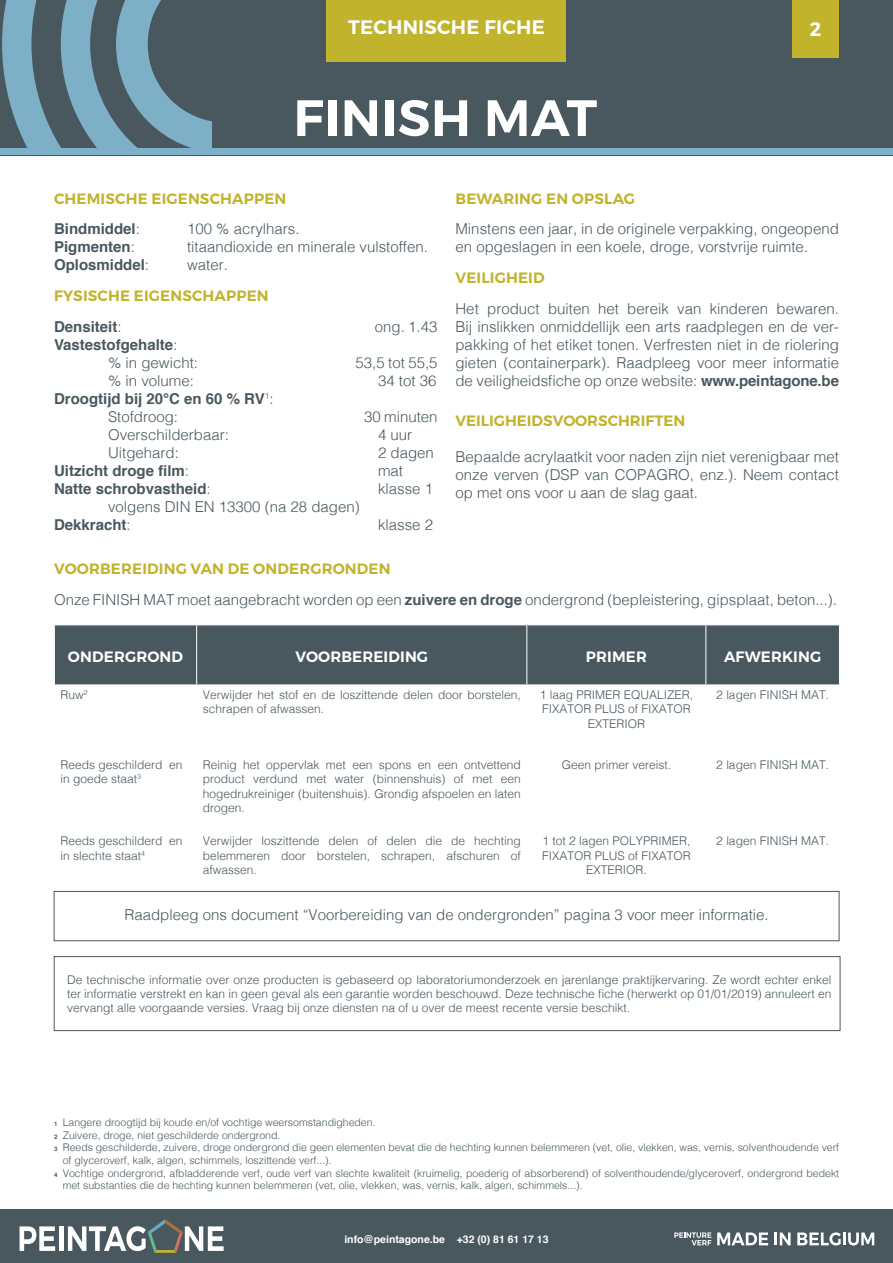
<style>
.page{position:relative;width:893px;height:1263px;background:#fff}
.page>*{position:absolute;margin:0;border:0;box-sizing:border-box;transform-origin:0 0}
.Titre_produit{font:600 51px "Montserrat";letter-spacing:.01em;color:#fff}
.Titre_Pages{font:600 19.5px "Montserrat";letter-spacing:.01em;color:#fff}
.Sous_titre-Jaune{font:600 19.5px "Montserrat";color:#fff}
.texte{font:300 15px/18px "Helvetica";color:#49585f;text-align:justify}
.texte-2{font:700 15px "Helvetica";color:#49585f}
.Sous_titre-Jaune-2{font:600 15px "Montserrat";letter-spacing:.01em;color:#c1b32b}
.titre_tableau{font:600 15px "Montserrat";letter-spacing:.01em;color:#fff}
.texte-3{font:600 15px "Montserrat";color:#c1b32b}
.texte_tableau{font:300 12px/14.4px "Helvetica";color:#49585f}
.t1{font:300 10.5px/12.6px "Helvetica";color:#49585f}
.t2{font:700 10.5px "Helvetica";color:#fff}
.s1{font-weight:300}
.s2{font-weight:700}
.s3{font-weight:700;font-size:6.15px}
</style>
<div class="page">
<div style="left:0;top:1210px;width:893px;height:53px;background:#49585f"></div>
<svg style="left:20px;top:1226px;width:35px;height:25px"></svg>
<hr style="left:59px;top:1226px;width:4px;height:25px;background:#fff">
<svg style="left:68px;top:1219px;width:156px;height:34px"></svg>
<svg style="left:717px;top:1232px;width:51px;height:13px"></svg>
<svg style="left:774px;top:1232px;width:17px;height:13px"></svg>
<svg style="left:797px;top:1232px;width:77px;height:13px"></svg>
<svg style="left:674px;top:1232px;width:37px;height:13px"></svg>
<div style="left:0;top:0;width:893px;height:155px;background:#49585f"></div>
<div style="left:327px;top:0;width:239px;height:62px;background:#c1b32b"></div>
<div style="left:792px;top:0;width:47px;height:57px;background:#c1b32b"></div>
<div style="left:55px;top:625px;width:784px;height:59px;background:#49585f"></div>
<hr style="left:705px;top:625px;width:1px;height:59px;background:#fff">
<hr style="left:196px;top:625px;width:1px;height:59px;background:#fff">
<hr style="left:526px;top:625px;width:1px;height:59px;background:#fff">
<div style="left:54px;top:891px;width:785px;height:50px;border:1px solid #49585f"></div>
<div style="left:54px;top:956px;width:786px;height:75px;border:1px solid #49585f"></div>
<div style="left:0;top:148px;width:893px;height:7px;background:#7db1c9"></div>
<svg style="left:2px;top:0;width:209px;height:148px"></svg>
<p class="Titre_Pages" style="left:348px;top:15px;width:198px">TECHNISCHE FICHE</p>
<p class="Sous_titre-Jaune" style="left:810px;top:17px;width:13px">2</p>
<p class="Titre_produit" style="left:293px;top:86px;width:305px">FINISH MAT</p>
<p class="Sous_titre-Jaune-2" style="left:54px;top:189px;width:234px">CHEMISCHE EIGENSCHAPPEN</p>
<p class="texte-2" style="left:54px;top:217px;width:87px">Bindmiddel<span class="s1">:</span></p>
<p class="texte" style="left:187px;top:219px;width:114px">100 % acrylhars.</p>
<p class="texte-2" style="left:54px;top:235px;width:82px">Pigmenten<span class="s1">:</span></p>
<p class="texte" style="left:187px;top:237px;width:242px">titaandioxide en minerale vulstoffen.</p>
<p class="texte-2" style="left:54px;top:253px;width:97px">Oplosmiddel<span class="s1">:</span></p>
<p class="texte" style="left:187px;top:255px;width:42px">water.</p>
<p class="Sous_titre-Jaune-2" style="left:54px;top:286px;width:216px">FYSISCHE EIGENSCHAPPEN</p>
<p class="texte-2" style="left:54px;top:314px;width:69px">Densiteit<span class="s1">:</span></p>
<p class="texte" style="left:375px;top:316px;width:64px">ong. 1.43</p>
<p class="texte-2" style="left:54px;top:332px;width:125px">Vastestofgehalte<span class="s1">:</span></p>
<p class="texte" style="left:108px;top:352px;width:92px">% in gewicht:</p>
<p class="texte" style="left:355px;top:352px;width:84px">53,5 tot 55,5</p>
<p class="texte" style="left:108px;top:370px;width:87px">% in volume:</p>
<p class="texte" style="left:378px;top:370px;width:60px">34 tot 36</p>
<p class="texte-2" style="left:54px;top:386px;width:221px">Droogtijd bij 20°C en 60 % RV<sup>1</sup><span class="s1">:</span></p>
<p class="texte" style="left:108px;top:406px;width:72px">Stofdroog:</p>
<p class="texte" style="left:364px;top:406px;width:75px">30 minuten</p>
<p class="texte" style="left:108px;top:424px;width:122px">Overschilderbaar:</p>
<p class="texte" style="left:378px;top:424px;width:36px">4 uur</p>
<p class="texte" style="left:108px;top:442px;width:72px">Uitgehard:</p>
<p class="texte" style="left:378px;top:442px;width:57px">2 dagen</p>
<p class="texte-2" style="left:54px;top:458px;width:137px">Uitzicht droge film<span class="s1">:</span></p>
<p class="texte" style="left:378px;top:460px;width:27px">mat</p>
<p class="texte-2" style="left:54px;top:476px;width:158px">Natte schrobvastheid<span class="s1">:</span></p>
<p class="texte" style="left:378px;top:478px;width:57px">klasse 1</p>
<p class="texte" style="left:108px;top:496px;width:253px">volgens DIN EN 13300 (na 28 dagen)</p>
<p class="texte-2" style="left:54px;top:512px;width:78px">Dekkracht<span class="s1">:</span></p>
<p class="texte" style="left:378px;top:514px;width:57px">klasse 2</p>
<p class="Sous_titre-Jaune-2" style="left:456px;top:189px;width:181px">BEWARING EN OPSLAG</p>
<p class="texte" style="left:455px;top:219px;width:385px">Minstens een jaar, in de originele verpakking, ongeopend en opgeslagen in een koele, droge, vorstvrije ruimte.</p>
<p class="Sous_titre-Jaune-2" style="left:456px;top:268px;width:91px">VEILIGHEID</p>
<p class="texte" style="left:455px;top:298px;width:385px">Het product buiten het bereik van kinderen bewaren.<br>Bij inslikken onmiddellijk een arts raadplegen en de ver&shy;pakking of het etiket tonen. Verfresten niet in de riolering gieten (containerpark). Raadpleeg voor meer informatie de veiligheidsfiche op onze website: <span class="s2">www.peintagone.be</span></p>
<p class="texte-3" style="left:455px;top:411px;width:231px">VEILIGHEIDSVOORSCHRIFTEN</p>
<p class="texte" style="left:455px;top:447px;width:385px">Bepaalde acrylaatkit voor naden zijn niet verenigbaar met onze verven (DSP van COPAGRO, enz.). Neem contact op met ons voor u aan de slag gaat.</p>
<p class="Sous_titre-Jaune-2" style="left:54px;top:559px;width:338px">VOORBEREIDING VAN DE ONDERGRONDEN</p>
<p class="texte" style="left:54px;top:589px;width:785px">Onze FINISH MAT moet aangebracht worden op een <span class="s2">zuivere en droge</span> ondergrond (bepleistering, gipsplaat, beton...).</p>
<p class="titre_tableau" style="left:68px;top:647px;width:117px">ONDERGROND</p>
<p class="titre_tableau" style="left:295px;top:647px;width:134px">VOORBEREIDING</p>
<p class="titre_tableau" style="left:586px;top:647px;width:63px">PRIMER</p>
<p class="titre_tableau" style="left:724px;top:647px;width:99px">AFWERKING</p>
<p class="texte_tableau" style="left:60px;top:687px;width:29px">Ruw<sup>2</sup></p>
<p class="texte_tableau" style="left:203px;top:687px;width:320px">Verwijder het stof en de loszittende delen door borstelen, schrapen of afwassen.</p>
<p class="texte_tableau" style="left:540px;top:687px;width:155px;text-align:center">1 laag PRIMER EQUALIZER,<br>FIXATOR PLUS of FIXATOR<br>EXTERIOR</p>
<p class="texte_tableau" style="left:716px;top:687px;width:114px">2 lagen FINISH MAT.</p>
<p class="texte_tableau" style="left:60px;top:757px;width:124px">Reeds geschilderd en in goede staat<sup>3</sup></p>
<p class="texte_tableau" style="left:203px;top:757px;width:320px;text-align:justify">Reinig het oppervlak met een spons en een ontvettend product verdund met water (binnenshuis) of met een hogedrukreiniger (buitenshuis). Grondig afspoelen en laten drogen.</p>
<p class="texte_tableau" style="left:562px;top:757px;width:111px">Geen primer vereist.</p>
<p class="texte_tableau" style="left:716px;top:757px;width:114px">2 lagen FINISH MAT.</p>
<p class="texte_tableau" style="left:60px;top:833px;width:124px">Reeds geschilderd en in slechte staat<sup>4</sup></p>
<p class="texte_tableau" style="left:203px;top:833px;width:320px;text-align:justify">Verwijder loszittende delen of delen die de hechting belemmeren door borstelen, schrapen, afschuren of afwassen.</p>
<p class="texte_tableau" style="left:542px;top:833px;width:150px;text-align:center">1 tot 2 lagen POLYPRIMER,<br>FIXATOR PLUS of FIXATOR<br>EXTERIOR.</p>
<p class="texte_tableau" style="left:716px;top:833px;width:114px">2 lagen FINISH MAT.</p>
<p class="texte" style="left:124px;top:905px;width:646px">Raadpleeg ons document “Voorbereiding van de ondergronden” pagina 3 voor meer informatie.</p>
<p class="texte_tableau" style="left:67px;top:971px;width:766px;text-align:justify">De technische informatie over onze producten is gebaseerd op laboratoriumonderzoek en jarenlange praktijkervaring. Ze wordt echter enkel ter informatie verstrekt en kan in geen geval als een garantie worden beschouwd. Deze technische fiche (herwerkt op 01/01/2019) annuleert en vervangt alle voorgaande versies. Vraag bij onze diensten na of u over de meest recente versie beschikt.</p>
<p class="t1" style="left:54px;top:1115px;width:323px"><span class="s3">1</span> Langere droogtijd bij koude en/of vochtige weersomstandigheden.</p>
<p class="t1" style="left:54px;top:1128px;width:228px"><span class="s3">2</span> Zuivere, droge, niet geschilderde ondergrond.</p>
<p class="t1" style="left:63px;top:1141px;width:778px;text-indent:-9px"><span class="s3">3</span> Reeds geschilderde, zuivere, droge ondergrond die geen elementen bevat die de hechting kunnen belemmeren (vet, olie, vlekken, was, vernis, solventhoudende verf of glyceroverf, kalk, algen, schimmels, loszittende verf...).</p>
<p class="t1" style="left:63px;top:1166px;width:778px;text-indent:-9px"><span class="s3">4</span> Vochtige ondergrond, afbladderende verf, oude verf van slechte kwaliteit (kruimelig, poederig of absorberend) of solventhoudende/glyceroverf, ondergrond bedekt met substanties die de hechting kunnen belemmeren (vet, olie, vlekken, was, vernis, kalk, algen, schimmels...).</p>
<p class="t2" style="left:344px;top:1231px;width:206px">info@peintagone.be +32 (0) 81 61 17 13</p>
</div>
